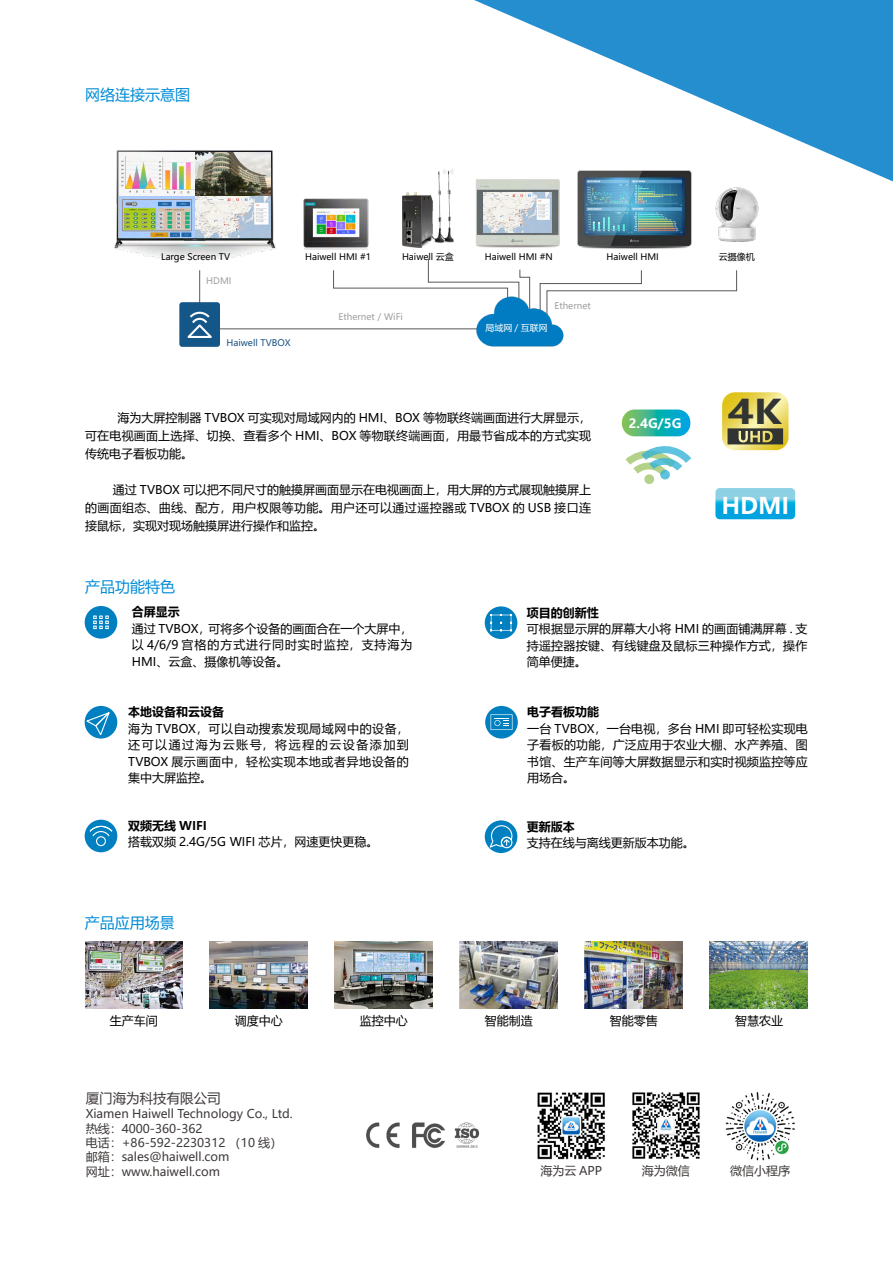
<style>
.page{position:relative;width:893px;height:1263px;background:#fff}
.page>*{position:absolute;margin:0;border:0;box-sizing:border-box;transform-origin:0 0}
.t1{font:700 33.75px "Microsoft Ya Hei";color:#323333;scale:1.24 1}
.t2{font:700 22.8px "Microsoft Ya Hei";color:#fff}
.t3{font:15px "Microsoft Ya Hei";color:#008cd6}
.t4{font:13.5px "Microsoft Ya Hei";color:#3e3a39}
.t5{font:700 12.75px "Microsoft Ya Hei";color:#fff}
.t6{font:12px/16.5px "Microsoft Ya Hei";letter-spacing:.02em;color:#000;text-align:justify}
.t7{font:12px/14.4px "Microsoft Ya Hei";color:#3e3a39}
.t8{font:12px "Microsoft Ya Hei";color:#000}
.t9{font:700 12px "Microsoft Ya Hei";color:#000}
.t10{font:9px "Microsoft Ya Hei";color:#000}
.t11{font:9px "Microsoft Ya Hei";color:#9fa0a0}
.t12{font:9px "Microsoft Ya Hei";color:#1a5383}
.t13{font:9px "Microsoft Ya Hei";color:#fff}
</style>
<div class="page">
<svg style="left:474px;top:0;width:419px;height:181px;fill:#248ecf"></svg>
<svg style="left:625px;top:446px;width:66px;height:38px"></svg>
<svg style="left:622px;top:409px;width:68px;height:27px;background:#3eb9a8"></svg>
<svg style="left:722px;top:392px;width:66px;height:58px;background:#cabd65"></svg>
<svg style="left:715px;top:488px;width:80px;height:31px;background:#3db8e1"></svg>
<div style="left:85px;top:606px;width:32px;height:33px;background:#0080c0;border-radius:50%"></div>
<svg style="left:93px;top:616px;width:16px;height:13px"></svg>
<div style="left:485px;top:706px;width:33px;height:32px;background:#0080c0;border-radius:50%"></div>
<svg style="left:490px;top:714px;width:22px;height:16px"></svg>
<div style="left:85px;top:706px;width:32px;height:32px;background:#0080c0;border-radius:50%"></div>
<svg style="left:85px;top:711px;width:26px;height:26px"></svg>
<div style="left:85px;top:820px;width:32px;height:32px;background:#0080c0;border-radius:50%"></div>
<div style="left:96px;top:836px;width:10px;height:10px;border:1px solid #fff;border-radius:50%"></div>
<svg style="left:88px;top:825px;width:26px;height:12px"></svg>
<div style="left:485px;top:820px;width:32px;height:33px;background:#0080c0;border-radius:50%"></div>
<svg style="left:488px;top:825px;width:25px;height:24px"></svg>
<img style="left:85px;top:942px;width:98px;height:66px">
<img style="left:210px;top:942px;width:98px;height:66px">
<img style="left:335px;top:942px;width:98px;height:66px">
<img style="left:460px;top:942px;width:98px;height:66px">
<img style="left:585px;top:942px;width:98px;height:66px">
<img style="left:710px;top:942px;width:97px;height:66px">
<img style="left:366px;top:1122px;width:114px;height:27px">
<img style="left:537px;top:1092px;width:68px;height:68px">
<img style="left:632px;top:1092px;width:68px;height:67px">
<img style="left:725px;top:1092px;width:70px;height:69px">
<img style="left:114px;top:150px;width:162px;height:110px">
<svg style="left:118px;top:152px;width:152px;height:86px"></svg>
<svg style="left:539px;top:270px;width:198px;height:24px"></svg>
<svg style="left:333px;top:258px;width:197px;height:36px"></svg>
<hr style="left:206px;top:328px;width:271px;height:1px;background:#595757">
<hr style="left:199px;top:270px;width:1px;height:52px;background:#595757">
<img style="left:119px;top:152px;width:75px;height:85px">
<img style="left:196px;top:152px;width:74px;height:85px">
<img style="left:402px;top:169px;width:52px;height:79px">
<img style="left:474px;top:177px;width:89px;height:71px">
<img style="left:483px;top:193px;width:68px;height:39px">
<img style="left:716px;top:188px;width:42px;height:54px">
<img style="left:303px;top:198px;width:66px;height:52px">
<div style="left:179px;top:302px;width:41px;height:45px;background:#155689;border-radius:3px"></div>
<svg style="left:187px;top:311px;width:25px;height:27px"></svg>
<img style="left:474px;top:294px;width:90px;height:53px">
<div style="left:485px;top:606px;width:32px;height:33px;background:#0080c0;border-radius:50%"></div>
<svg style="left:490px;top:614px;width:22px;height:17px"></svg>
<img style="left:575px;top:169px;width:118px;height:80px">
<p class="t3" style="left:85px;top:84px;width:107px">网络连接示意图</p>
<p class="t10" style="left:161px;top:251px;width:71px">Large Screen TV</p>
<p class="t10" style="left:305px;top:251px;width:68px">Haiwell HMI #1</p>
<p class="t10" style="left:402px;top:251px;width:53px">Haiwell 云盒</p>
<p class="t10" style="left:485px;top:251px;width:70px">Haiwell HMI #N</p>
<p class="t10" style="left:607px;top:251px;width:54px">Haiwell HMI</p>
<p class="t10" style="left:719px;top:251px;width:37px">云摄像机</p>
<p class="t11" style="left:206px;top:275px;width:27px">HDMI</p>
<p class="t12" style="left:227px;top:337px;width:66px">Haiwell TVBOX</p>
<p class="t11" style="left:339px;top:311px;width:66px">Ethernet / WiFi</p>
<p class="t13" style="left:485px;top:321px;width:64px">局域网 / 互联网</p>
<p class="t11" style="left:554px;top:299px;width:38px">Ethernet</p>
<p class="t6" style="left:85px;top:408px;width:508px;line-height:18px;text-indent:33px">海为大屏控制器 TVBOX 可实现对局域网内的 HMI、BOX 等物联终端画面进行大屏显示，可在电视画面上选择、切换、查看多个 HMI、BOX 等物联终端画面，用最节省成本的方式实现传统电子看板功能。</p>
<p class="t6" style="left:85px;top:480px;width:507px;line-height:18px;text-indent:28px">通过 TVBOX 可以把不同尺寸的触摸屏画面显示在电视画面上，用大屏的方式展现触摸屏上的画面组态、曲线、配方，用户权限等功能。用户还可以通过遥控器或 TVBOX 的 USB 接口连接鼠标，实现对现场触摸屏进行操作和监控。</p>
<p class="t3" style="left:85px;top:577px;width:91px">产品功能特色</p>
<p class="t5" style="left:629px;top:415px;width:54px">2.4G/5G</p>
<h1 class="t1" style="left:728px;top:388px;width:46px">4K</h1>
<h2 class="t2" style="left:721px;top:490px;width:69px">HDMI</h2>
<p class="t9" style="left:132px;top:604px;width:49px">合屏显示</p>
<p class="t6" style="left:132px;top:620px;width:282px">通过 TVBOX，可将多个设备的画面合在一个大屏中，以 4/6/9 宫格的方式进行同时实时监控，支持海为HMI、云盒、摄像机等设备。</p>
<p class="t9" style="left:128px;top:703px;width:98px">本地设备和云设备</p>
<p class="t6" style="left:128px;top:720px;width:282px">海为 TVBOX，可以自动搜索发现局域网中的设备，还可以通过海为云账号，将远程的云设备添加到TVBOX 展示画面中，轻松实现本地或者异地设备的集中大屏监控。</p>
<p class="t9" style="left:128px;top:817px;width:80px">双频无线 WIFI</p>
<p class="t8" style="left:128px;top:834px;width:252px">搭载双频 2.4G/5G WIFI 芯片，网速更快更稳。</p>
<p class="t3" style="left:85px;top:912px;width:91px">产品应用场景</p>
<p class="t9" style="left:527px;top:604px;width:73px">项目的创新性</p>
<p class="t6" style="left:527px;top:620px;width:282px">可根据显示屏的屏幕大小将 HMI 的画面铺满屏幕 . 支持遥控器按键、有线键盘及鼠标三种操作方式，操作简单便捷。</p>
<p class="t9" style="left:527px;top:703px;width:73px">电子看板功能</p>
<p class="t6" style="left:527px;top:720px;width:282px">一台 TVBOX，一台电视，多台 HMI 即可轻松实现电子看板的功能，广泛应用于农业大棚、水产养殖、图书馆、生产车间等大屏数据显示和实时视频监控等应用场合。</p>
<p class="t9" style="left:527px;top:818px;width:49px">更新版本</p>
<p class="t8" style="left:527px;top:835px;width:169px">支持在线与离线更新版本功能。</p>
<p class="t6" style="left:110px;top:1011px;width:49px">生产车间</p>
<p class="t6" style="left:235px;top:1011px;width:49px">调度中心</p>
<p class="t6" style="left:360px;top:1011px;width:49px">监控中心</p>
<p class="t6" style="left:485px;top:1011px;width:49px">智能制造</p>
<p class="t6" style="left:610px;top:1011px;width:49px">智能零售</p>
<p class="t6" style="left:735px;top:1011px;width:50px">智慧农业</p>
<p class="t4" style="left:86px;top:1089px;width:137px">厦门海为科技有限公司</p>
<p class="t7" style="left:86px;top:1106px;width:208px">Xiamen Haiwell Technology Co., Ltd.热线：4000-360-362<br>电话：+86-592-2230312 （10 线）邮箱：sales@haiwell.com<br>网址：www.haiwell.com</p>
<p class="t7" style="left:541px;top:1163px;width:63px">海为云 APP</p>
<p class="t7" style="left:642px;top:1163px;width:49px">海为微信</p>
<p class="t7" style="left:730px;top:1163px;width:61px">微信小程序</p>
</div>
